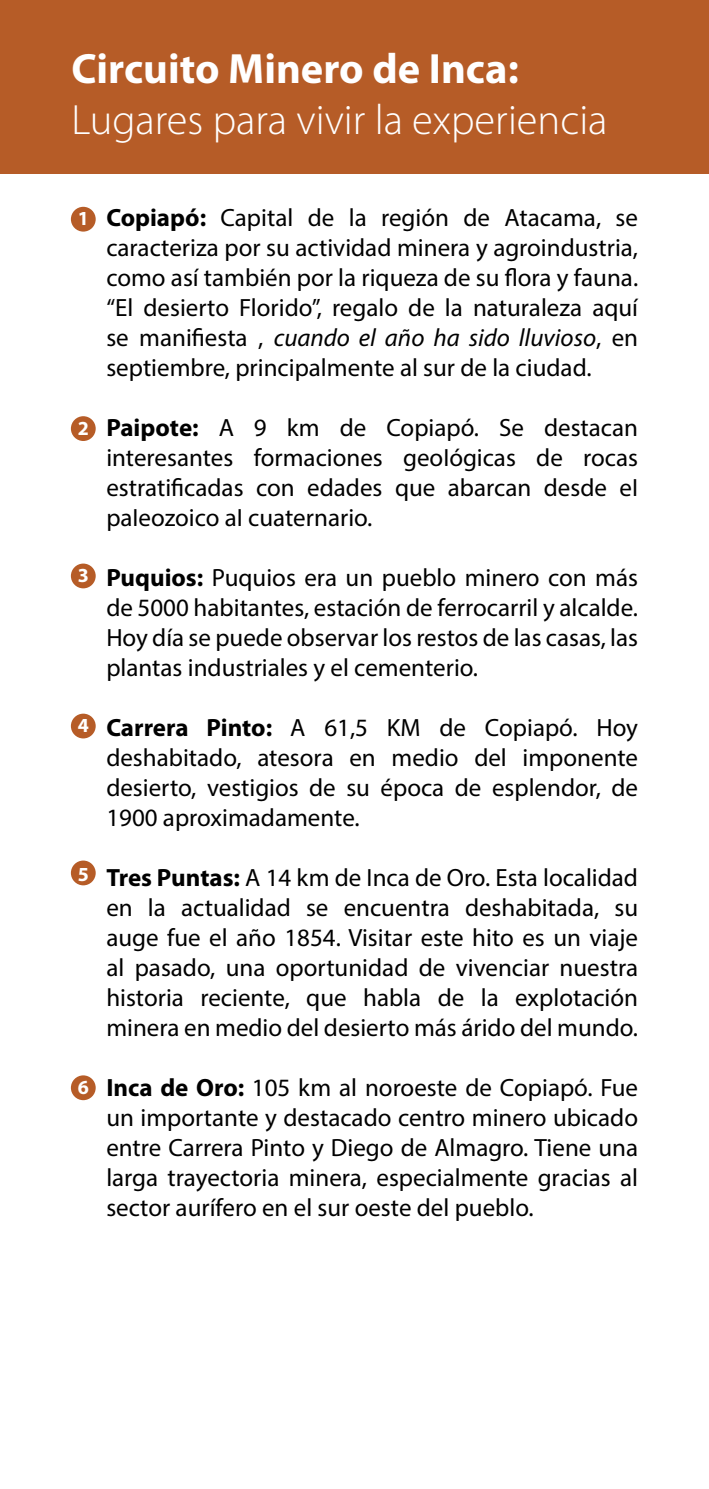
<style>
.page{position:relative;width:709px;height:1489px;background:#fff}
.page>*{position:absolute;margin:0;border:0;box-sizing:border-box;transform-origin:0 0}
.t1{font:300 42.5px "Myriad Pro";color:#fff}
.t2{font:700 42.5px "Myriad Pro";color:#fff}
.t3{font:25px/30px "Myriad Pro";color:#000;text-align:justify}
.t4{font:700 20px "Myriad Pro";color:#fff}
.s1{font-weight:700}
.s2{font-style:italic}
</style>
<div class="page">
<div style="left:0;top:0;width:709px;height:174px;background:#b65c27"></div>
<div style="left:71px;top:563px;width:25px;height:25px;background:#b65c27;border-radius:50%"></div>
<div style="left:71px;top:416px;width:25px;height:25px;background:#b65c27;border-radius:50%"></div>
<div style="left:71px;top:207px;width:25px;height:24px;background:#b65c27;border-radius:50%"></div>
<div style="left:71px;top:713px;width:25px;height:25px;background:#b65c27;border-radius:50%"></div>
<div style="left:71px;top:860px;width:25px;height:25px;background:#b65c27;border-radius:50%"></div>
<div style="left:71px;top:1075px;width:25px;height:25px;background:#b65c27;border-radius:50%"></div>
<h1 class="t2" style="left:71px;top:41px;width:449px">Circuito Minero de Inca:</h1>
<h1 class="t1" style="left:71px;top:96px;width:537px">Lugares para vivir la experiencia</h1>
<p class="t4" style="left:78px;top:205px;width:13px">1</p>
<p class="t4" style="left:78px;top:415px;width:13px">2</p>
<p class="t4" style="left:78px;top:562px;width:13px">3</p>
<p class="t4" style="left:78px;top:712px;width:13px">4</p>
<p class="t4" style="left:78px;top:861px;width:13px">5</p>
<p class="t4" style="left:78px;top:1073px;width:13px">6</p>
<p class="t3" style="left:106px;top:202px;width:533px"><span class="s1">Copiapó:</span> Capital de la región de Atacama, se caracteriza por su actividad minera y agroindustria, como así también por la riqueza de su flora y fauna. “El desierto Florido”, regalo de la naturaleza aquí se manifiesta , <span class="s2">cuando el año ha sido lluvioso</span>, en septiembre, principalmente al sur de la ciudad.</p>
<p class="t3" style="left:106px;top:412px;width:533px"><span class="s1">Paipote:</span> A 9 km de Copiapó. Se destacan interesantes formaciones geoIógicas de rocas estratificadas con edades que abarcan desde eI paIeozoico aI cuaternario.</p>
<p class="t3" style="left:106px;top:562px;width:533px"><span class="s1">Puquios:</span> Puquios era un pueblo minero con más de 5000 habitantes, estación de ferrocarril y alcalde.<br>Hoy día se puede observar los restos de las casas, las plantas industriales y el cementerio.</p>
<p class="t3" style="left:106px;top:712px;width:533px"><span class="s1">Carrera Pinto:</span> A 61,5 KM de Copiapó. Hoy deshabitado, atesora en medio del imponente desierto, vestigios de su época de esplendor, de 1900 aproximadamente.</p>
<p class="t3" style="left:106px;top:862px;width:533px"><span class="s1">Tres Puntas:</span> A 14 km de Inca de Oro. Esta localidad en la actualidad se encuentra deshabitada, su auge fue el año 1854. Visitar este hito es un viaje al pasado, una oportunidad de vivenciar nuestra historia reciente, que habla de la explotación minera en medio del desierto más árido del mundo.</p>
<p class="t3" style="left:106px;top:1072px;width:533px"><span class="s1">Inca de Oro:</span> 105 km al noroeste de Copiapó. Fue un importante y destacado centro minero ubicado entre Carrera Pinto y Diego de Almagro. Tiene una larga trayectoria minera, especialmente gracias al sector aurífero en el sur oeste del pueblo.</p>
</div>
